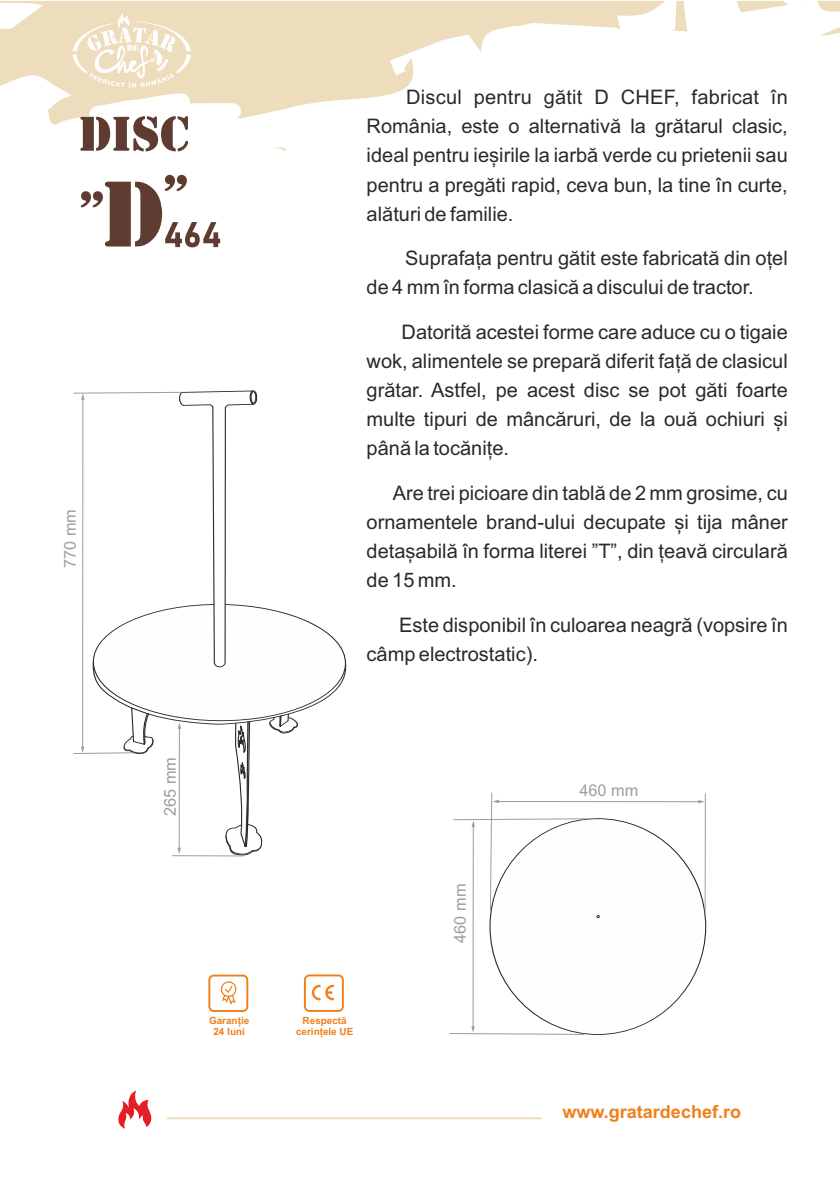
<style>
.page{position:relative;width:840px;height:1191px;background:#fff}
.page>*{position:absolute;margin:0;border:0;box-sizing:border-box;transform-origin:0 0}
.t1{font:97.2px "Stencil";color:#5e3c32}
.t2{font:50.8px "Stencil";color:#5e3c32}
.t3{font:20px/29px "Arial";color:#2b2a29;text-align:justify}
.t4{font:700 18px "Arial";color:#ef7f1a}
.t5{font:16.2px "Arial";color:#9d9e9e}
.t6{font:700 10px/11px "Arial";color:#ef7f1a;text-align:center}
</style>
<div class="page">
<svg style="left:0;top:1px;width:839px;height:150px"></svg>
<svg style="left:73px;top:13px;width:118px;height:74px"></svg>
<svg style="left:166px;top:1117px;width:375px;height:2px"></svg>
<svg style="left:118px;top:1090px;width:34px;height:38px"></svg>
<svg style="left:208px;top:974px;width:40px;height:38px"></svg>
<svg style="left:304px;top:974px;width:39px;height:38px"></svg>
<svg style="left:182px;top:631px;width:165px;height:94px"></svg>
<svg style="left:213px;top:709px;width:86px;height:148px"></svg>
<svg style="left:182px;top:390px;width:144px;height:280px"></svg>
<svg style="left:249px;top:390px;width:12px;height:15px"></svg>
<svg style="left:251px;top:391px;width:5px;height:12px"></svg>
<svg style="left:73px;top:391px;width:109px;height:463px"></svg>
<hr style="left:172px;top:855px;width:71px;height:1px;background:#9d9e9e">
<hr style="left:704px;top:793px;width:1px;height:118px;background:#9d9e9e">
<svg style="left:449px;top:792px;width:255px;height:243px"></svg>
<svg style="left:165px;top:222px;width:55px;height:25px"></svg>
<h2 class="t2" style="left:78px;top:103px;width:113px">DISC</h2>
<h1 class="t1" style="left:101px;top:156px;width:91px">D<sup>”</sup></h1>
<h2 class="t2" style="left:77px;top:178px;width:30px">”</h2>
<p class="t5" style="left:64px;top:568px;width:60px;rotate:-90deg">770 mm</p>
<p class="t3" style="left:366px;top:85px;width:422px;text-indent:39px">Discul pentru gătit D CHEF, fabricat în România, este o alternativă la grătarul clasic, ideal pentru ieșirile la iarbă verde cu prietenii sau pentru a pregăti rapid, ceva bun, la tine în curte, alături de familie.</p>
<p class="t3" style="left:366px;top:245px;width:422px;text-indent:39px">Suprafața pentru gătit este fabricată din oțel de 4 mm în forma clasică a discului de tractor.</p>
<p class="t3" style="left:366px;top:319px;width:422px;text-indent:35px">Datorită acestei forme care aduce cu o tigaie wok, alimentele se prepară diferit față de clasicul grătar. Astfel, pe acest disc se pot găti foarte multe tipuri de mâncăruri, de la ouă ochiuri și până la tocănițe.</p>
<p class="t3" style="left:366px;top:480px;width:422px;text-indent:26px">Are trei picioare din tablă de 2 mm grosime, cu ornamentele brand-ului decupate și tija mâner detașabilă în forma literei ”T”, din țeavă circulară de 15 mm.</p>
<p class="t3" style="left:366px;top:612px;width:422px;text-indent:32px">Este disponibil în culoarea neagră (vopsire în câmp electrostatic).</p>
<p class="t5" style="left:164px;top:816px;width:60px;rotate:-90deg">265 mm</p>
<p class="t6" style="left:209px;top:1015px;width:42px">Garanție<br>24 luni</p>
<p class="t6" style="left:296px;top:1015px;width:59px">Respectă cerințele UE</p>
<p class="t5" style="left:453px;top:942px;width:60px;rotate:-90deg">460 mm</p>
<p class="t5" style="left:579px;top:784px;width:60px">460 mm</p>
<p class="t4" style="left:562px;top:1104px;width:180px">www.gratardechef.ro</p>
</div>
